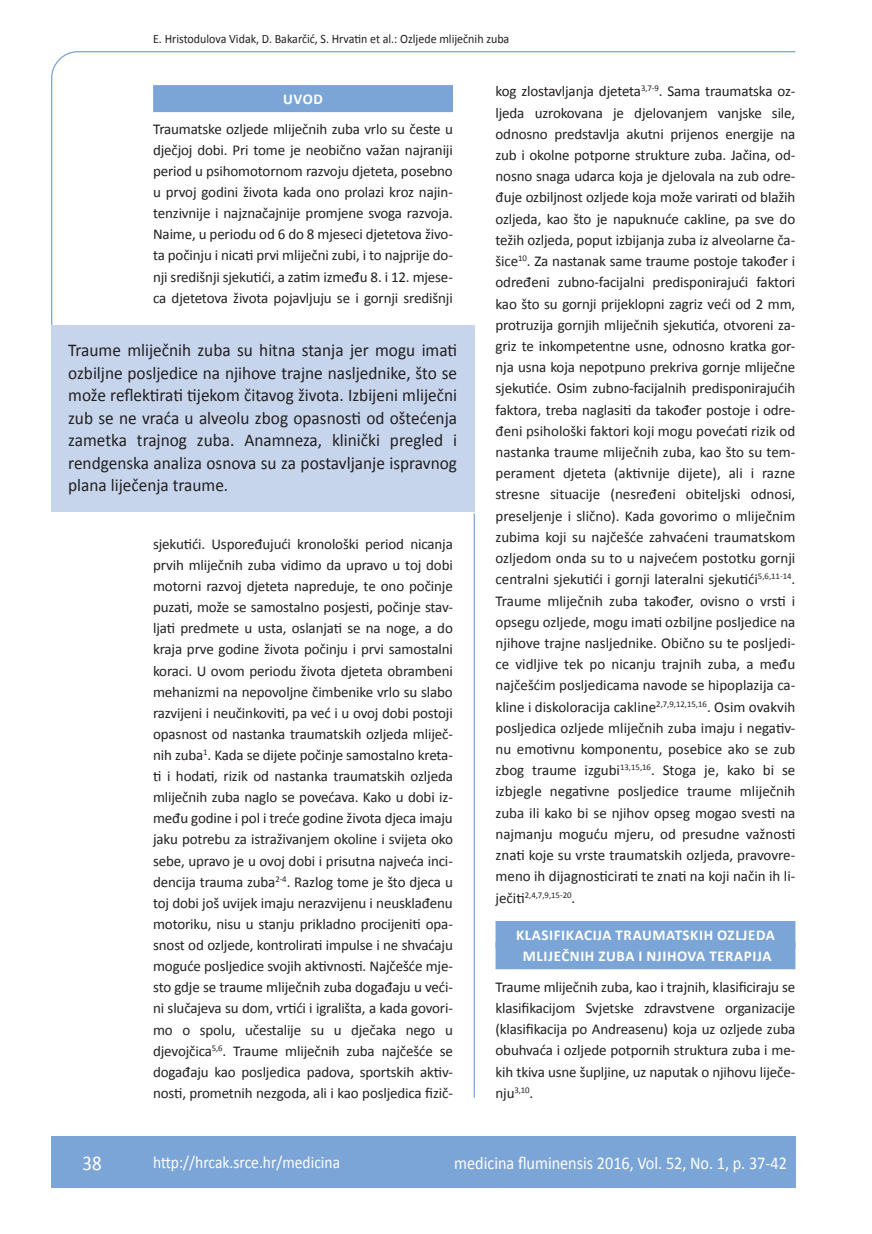
<style>
.page{position:relative;width:872px;height:1234px;background:#fff}
.page>*{position:absolute;margin:0;border:0;box-sizing:border-box;transform-origin:0 0}
.t1{font:21px "Calibri";color:#fff;scale:.9 1}
.t2{font:18px/22.5px "Calibri";color:#231f20;text-align:justify;scale:.96 1}
.t3{font:18px "Calibri";color:#fff;scale:.9 1}
.t4{font:17.25px "Calibri";color:#fff;scale:.9 1}
.t5{font:15px/21.1px "Calibri";letter-spacing:-.01em;color:#231f20;text-align:justify}
.t6{font:700 15px/21.1px "Calibri";letter-spacing:.04em;color:#fff;text-align:center}
.t7{font:12.75px "Calibri";color:#231f20;scale:.94 1}
.t8{font:8.7px "Calibri";color:#231f20}
.s1{font-size:15px}
</style>
<div class="page">
<svg style="left:51px;top:51px;width:745px;height:275px"></svg>
<hr style="left:473px;top:513px;width:2px;height:584px;background:#7ca5d7">
<div style="left:51px;top:1135px;width:744px;height:51px;background:#7ca5d7"></div>
<div style="left:153px;top:85px;width:300px;height:27px;background:#7ca5d7"></div>
<div style="left:51px;top:325px;width:423px;height:187px;background:#c6d5ec"></div>
<div style="left:495px;top:920px;width:300px;height:27px;background:#7ca5d7"></div>
<div style="left:495px;top:942px;width:300px;height:27px;background:#7ca5d7"></div>
<p class="t7" style="left:153px;top:30px;width:380px">E. Hristodulova Vidak, D. Bakarčić, S. Hrvatin et al.: Ozljede mliječnih zuba</p>
<p class="t6" style="left:283px;top:88px;width:41px">UVOD</p>
<p class="t5" style="left:153px;top:118px;width:301px">Traumatske ozljede mliječnih zuba vrlo su česte u dječjoj dobi. Pri tome je neobično važan najraniji period u psihomotornom razvoju djeteta, posebno u prvoj godini života kada ono prolazi kroz najin&shy;tenzivnije i najznačajnije promjene svoga razvoja.<br>Naime, u periodu od 6 do 8 mjeseci djetetova živo&shy;ta počinju i nicati prvi mliječni zubi, i to najprije do&shy;nji središnji sjekutići, a zatim između 8. i 12. mjese&shy;ca djetetova života pojavljuju se i gornji središnji</p>
<p class="t2" style="left:68px;top:338px;width:407px">Traume mliječnih zuba su hitna stanja jer mogu imati ozbiljne posljedice na njihove trajne nasljednike, što se može reflektirati tijekom čitavog života. Izbijeni mliječni zub se ne vraća u alveolu zbog opasnosti od oštećenja zametka trajnog zuba. Anamneza, klinički pregled i rendgenska analiza osnova su za postavljanje ispravnog plana liječenja traume.</p>
<p class="t5" style="left:153px;top:532px;width:301px">sjekutići. Uspoređujući kronološki period nicanja prvih mliječnih zuba vidimo da upravo u toj dobi motorni razvoj djeteta napreduje, te ono počinje puzati, može se samostalno posjesti, počinje stav&shy;ljati predmete u usta, oslanjati se na noge, a do kraja prve godine života počinju i prvi samostalni koraci. U ovom periodu života djeteta obrambeni mehanizmi na nepovoljne čimbenike vrlo su slabo razvijeni i neučinkoviti, pa već i u ovoj dobi postoji opasnost od nastanka traumatskih ozljeda mliječ&shy;nih zuba<sup>1</sup>. Kada se dijete počinje samostalno kreta&shy;ti i hodati, rizik od nastanka traumatskih ozljeda mliječnih zuba naglo se povećava. Kako u dobi iz&shy;među godine i pol i treće godine života djeca imaju jaku potrebu za istraživanjem okoline i svijeta oko sebe, upravo je u ovoj dobi i prisutna najveća inci&shy;dencija trauma zuba<sup>2-4</sup>. Razlog tome je što djeca u toj dobi još uvijek imaju nerazvijenu i neusklađenu motoriku, nisu u stanju prikladno procijeniti opa&shy;snost od ozljede, kontrolirati impulse i ne shvaćaju moguće posljedice svojih aktivnosti. Najčešće mje&shy;sto gdje se traume mliječnih zuba događaju u veći&shy;ni slučajeva su dom, vrtići i igrališta, a kada govori&shy;mo o spolu, učestalije su u dječaka nego u djevojčica<sup>5,6</sup>. Traume mliječnih zuba najčešće se događaju kao posljedica padova, sportskih aktiv&shy;nosti, prometnih nezgoda, ali i kao posljedica fizič-</p>
<p class="t5" style="left:495px;top:80px;width:301px">kog zlostavljanja djeteta<sup>3,7-9</sup>. Sama traumatska oz&shy;ljeda uzrokovana je djelovanjem vanjske sile, odnosno predstavlja akutni prijenos energije na zub i okolne potporne strukture zuba. Jačina, od&shy;nosno snaga udarca koja je djelovala na zub odre&shy;đuje ozbiljnost ozljede koja može varirati od blažih ozljeda, kao što je napuknuće cakline, pa sve do težih ozljeda, poput izbijanja zuba iz alveolarne ča&shy;šice<sup>10</sup>. Za nastanak same traume postoje također i određeni zubno-facijalni predisponirajući faktori kao što su gornji prijeklopni zagriz veći od 2 mm, protruzija gornjih mliječnih sjekutića, otvoreni za&shy;griz te inkompetentne usne, odnosno kratka gor&shy;nja usna koja nepotpuno prekriva gornje mliječne sjekutiće. Osim zubno-facijalnih predisponirajućih faktora, treba naglasiti da također postoje i odre&shy;đeni psihološki faktori koji mogu povećati rizik od nastanka traume mliječnih zuba, kao što su tem&shy;perament djeteta (aktivnije dijete), ali i razne stresne situacije (nesređeni obiteljski odnosi, preseljenje i slično). Kada govorimo o mliječnim zubima koji su najčešće zahvaćeni traumatskom ozljedom onda su to u najvećem postotku gornji centralni sjekutići i gornji lateralni sjekutići<sup>5,6,11-14</sup>.<br>Traume mliječnih zuba također, ovisno o vrsti i opsegu ozljede, mogu imati ozbiljne posljedice na njihove trajne nasljednike. Obično su te posljedi&shy;ce vidljive tek po nicanju trajnih zuba, a među najčešćim posljedicama navode se hipoplazija ca&shy;kline i diskoloracija cakline<sup>2,7,9,12,15,16</sup>. Osim ovakvih posljedica ozljede mliječnih zuba imaju i negativ&shy;nu emotivnu komponentu, posebice ako se zub zbog traume izgubi<sup>13,15,16</sup>. Stoga je, kako bi se izbjegle negativne posljedice traume mliječnih zuba ili kako bi se njihov opseg mogao svesti na najmanju moguću mjeru, od presudne važnosti znati koje su vrste traumatskih ozljeda, pravovre&shy;meno ih dijagnosticirati te znati na koji način ih li-</p>
<p class="t8" style="left:495px;top:889px;width:81px"><span class="s1">ječiti</span>2,4,7,9,15-20<span class="s1">.</span></p>
<p class="t6" style="left:516px;top:923px;width:260px">KLASIFIKACIJA TRAUMATSKIH OZLJEDA<br>MLIJEČNIH ZUBA I NJIHOVA TERAPIJA</p>
<p class="t5" style="left:495px;top:975px;width:301px">Traume mliječnih zuba, kao i trajnih, klasificiraju se klasifikacijom Svjetske zdravstvene organizacije (klasifikacija po Andreasenu) koja uz ozljede zuba obuhvaća i ozljede potpornih struktura zuba i me&shy;kih tkiva usne šupljine, uz naputak o njihovu liječe&shy;nju<sup>3,10</sup>.</p>
<h1 class="t1" style="left:82px;top:1149px;width:23px">38</h1>
<p class="t4" style="left:153px;top:1150px;width:209px">http://hrcak.srce.hr/medicina</p>
<p class="t3" style="left:454px;top:1151px;width:371px">medicina fluminensis 2016, Vol. 52, No. 1, p. 37-42</p>
</div>
